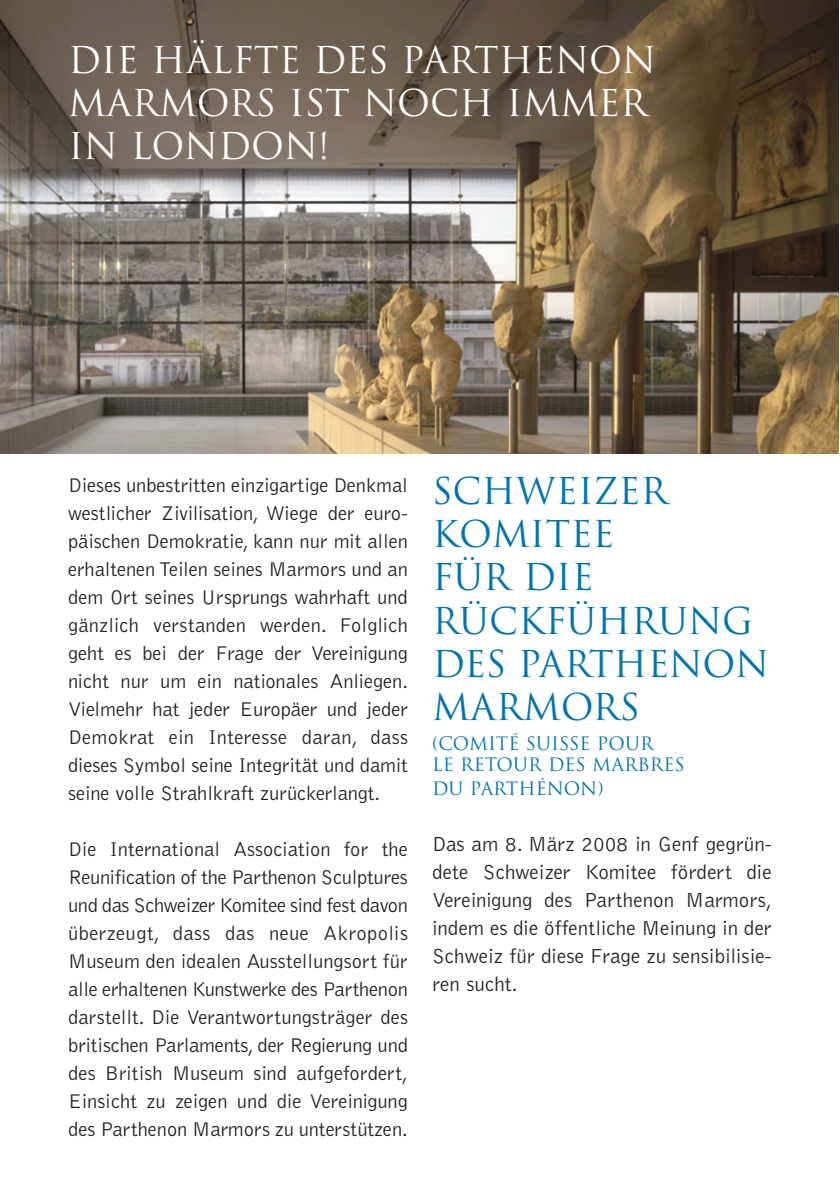
<style>
.page{position:relative;width:840px;height:1191px;background:#fff}
.page>*{position:absolute;margin:0;border:0;box-sizing:border-box;transform-origin:0 0}
.t1{font:36px/43.2px "Trajan";color:#0073ae}
.t2{font:36px/43.2px "Trajan";color:#fff}
.t3{font:300 21px/28px "Bell Gothic";color:#231f20;text-align:justify}
.t4{font:300 20.4px/28px "Bell Gothic";letter-spacing:-.005em;color:#231f20;text-align:justify}
.t5{font:18px/21.6px "Trajan";color:#0073ae}
</style>
<div class="page">
<img style="left:0;top:1px;width:838px;height:453px">
<h1 class="t2" style="left:68px;top:38px;width:589px">DIE HÄLFTE DES PARTHENON<br>MARMORS IST NOCH IMMER<br>IN LONDON!</h1>
<p class="t4" style="left:68px;top:472px;width:341px">Dieses unbestritten einzigartige Denkmal westlicher Zivilisation, Wiege der euro&shy;päischen Demokratie, kann nur mit allen erhaltenen Teilen seines Marmors und an dem Ort seines Ursprungs wahrhaft und gänzlich verstanden werden. Folglich geht es bei der Frage der Vereinigung nicht nur um ein nationales Anliegen.<br>Vielmehr hat jeder Europäer und jeder Demokrat ein Interesse daran, dass dieses Symbol seine Integrität und damit seine volle Strahlkraft zurückerlangt.</p>
<p class="t4" style="left:68px;top:836px;width:341px">Die International Association for the Reunification of the Parthenon Sculptures und das Schweizer Komitee sind fest davon überzeugt, dass das neue Akropolis Museum den idealen Ausstellungsort für alle erhaltenen Kunstwerke des Parthenon darstellt. Die Verantwortungsträger des britischen Parlaments, der Regierung und des British Museum sind aufgefordert, Einsicht zu zeigen und die Vereinigung des Parthenon Marmors zu unterstützen.</p>
<h1 class="t1" style="left:432px;top:469px;width:338px">SCHWEIZER<br>KOMITEE<br>FÜR DIE<br>RÜCKFÜHRUNG<br>DES PARTHENON<br>MARMORS</h1>
<p class="t5" style="left:432px;top:732px;width:254px">(COMITÉ SUISSE POUR<br>LE RETOUR DES MARBRES</p>
<p class="t5" style="left:432px;top:778px;width:173px">DU PARTHÉNON)</p>
<p class="t3" style="left:432px;top:830px;width:341px">Das am 8. März 2008 in Genf gegrün&shy;dete Schweizer Komitee fördert die Vereinigung des Parthenon Marmors, indem es die öffentliche Meinung in der Schweiz für diese Frage zu sensibilisie&shy;ren sucht.</p>
</div>
